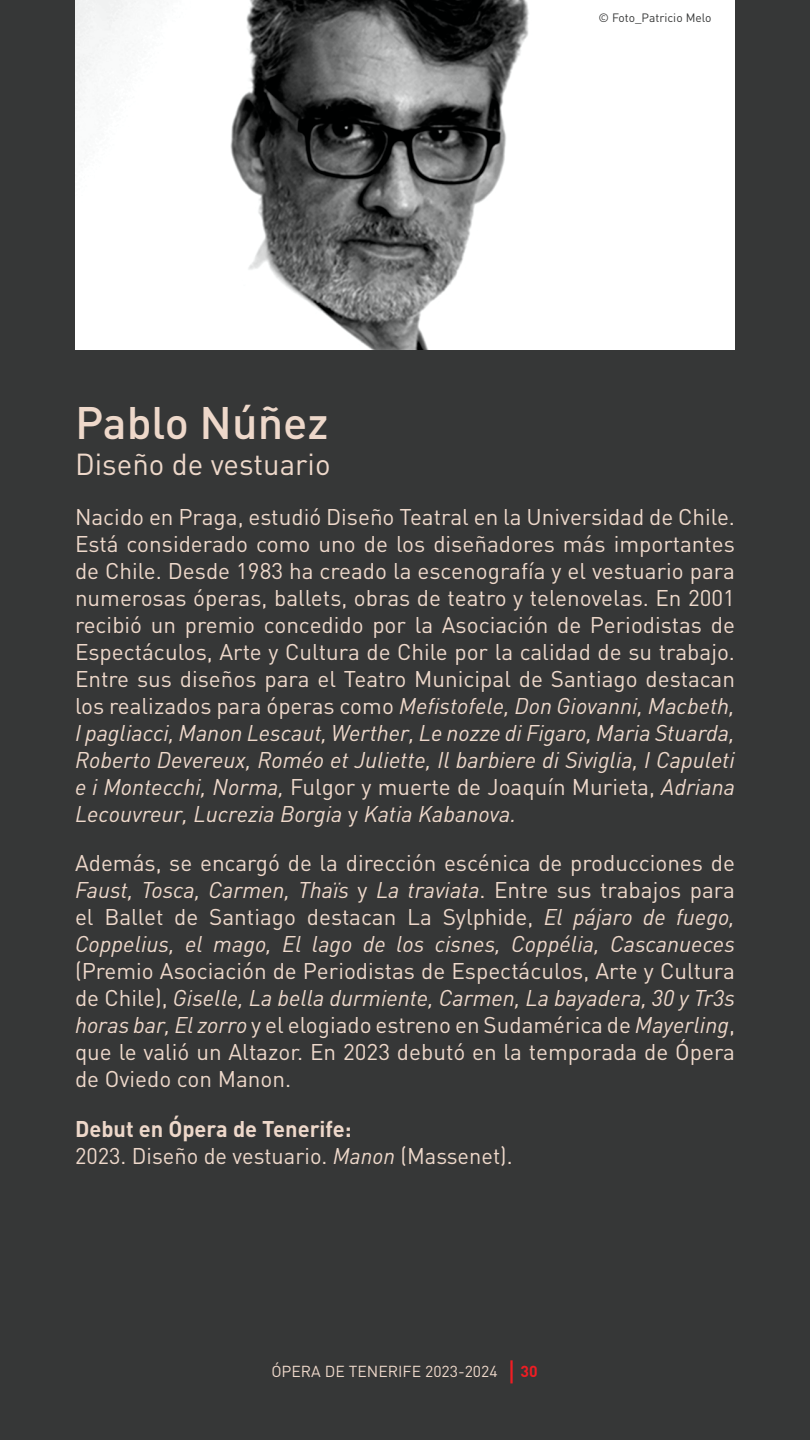
<style>
.page{position:relative;width:810px;height:1440px;background:#363737}
.page>*{position:absolute;margin:0;border:0;box-sizing:border-box;transform-origin:0 0}
._02_título{font:500 45px "DIN Pro";color:#eed8ca}
.t1{font:30px "DIN Pro";color:#eed8ca}
._01_copy{font:22.5px/27px "DIN Pro";color:#eed8ca;text-align:justify}
.t2{font:15.75px "DIN Pro";color:#eed8ca}
.t3{font:700 15.75px "DIN Pro";color:#ee1d23}
._01_copy-2{font:12px "DIN Pro";color:#373838}
.s1{font-family:"DIN";font-style:italic}
.s2{font-weight:700}
</style>
<div class="page">
<hr style="left:510px;top:1360px;width:3px;height:23px;background:#ee1d23">
<img style="left:75px;top:0;width:660px;height:350px">
<p class="_01_copy-2" style="left:598px;top:9px;width:115px">© Foto_Patricio Melo</p>
<p class="_02_título" style="left:75px;top:393px;width:255px">Pablo Núñez</p>
<p class="t1" style="left:75px;top:444px;width:257px">Diseño de vestuario</p>
<p class="_01_copy" style="left:75px;top:502px;width:662px">Nacido en Praga, estudió Diseño Teatral en la Universidad de Chile.<br>Está considerado como uno de los diseñadores más importantes de Chile. Desde 1983 ha creado la escenografía y el vestuario para numerosas óperas, ballets, obras de teatro y telenovelas. En 2001 recibió un premio concedido por la Asociación de Periodistas de Espectáculos, Arte y Cultura de Chile por la calidad de su trabajo.<br>Entre sus diseños para el Teatro Municipal de Santiago destacan los realizados para óperas como <span class="s1">Mefistofele, Don Giovanni, Macbeth, I pagliacci, Manon Lescaut, Werther, Le nozze di Figaro, Maria Stuarda, Roberto Devereux, Roméo et Juliette, Il barbiere di Siviglia, I Capuleti e i Montecchi, Norma,</span> Fulgor y muerte de Joaquín Murieta, <span class="s1">Adriana Lecouvreur, Lucrezia Borgia</span> y <span class="s1">Katia Kabanova.</span></p>
<p class="_01_copy" style="left:75px;top:849px;width:662px">Además, se encargó de la dirección escénica de producciones de <span class="s1">Faust, Tosca, Carmen, Thaïs</span> y <span class="s1">La traviata</span>. Entre sus trabajos para el Ballet de Santiago destacan La Sylphide, <span class="s1">El pájaro de fuego, Coppelius, el mago, El lago de los cisnes, Coppélia, Cascanueces </span>(Premio Asociación de Periodistas de Espectáculos, Arte y Cultura de Chile), <span class="s1">Giselle, La bella durmiente, Carmen, La bayadera, 30 y Tr3s horas bar, El zorro</span> y el elogiado estreno en Sudamérica de <span class="s1">Mayerling</span>, que le valió un Altazor. En 2023 debutó en la temporada de Ópera de Oviedo con Manon.</p>
<p class="_01_copy" style="left:75px;top:1114px;width:439px"><span class="s2">Debut en Ópera de Tenerife:<br></span>2023. Diseño de vestuario. <span class="s1">Manon</span> (Massenet).</p>
<p class="t2" style="left:271px;top:1361px;width:228px">ÓPERA DE TENERIFE 2023-2024</p>
<p class="t3" style="left:521px;top:1361px;width:19px">30</p>
</div>
